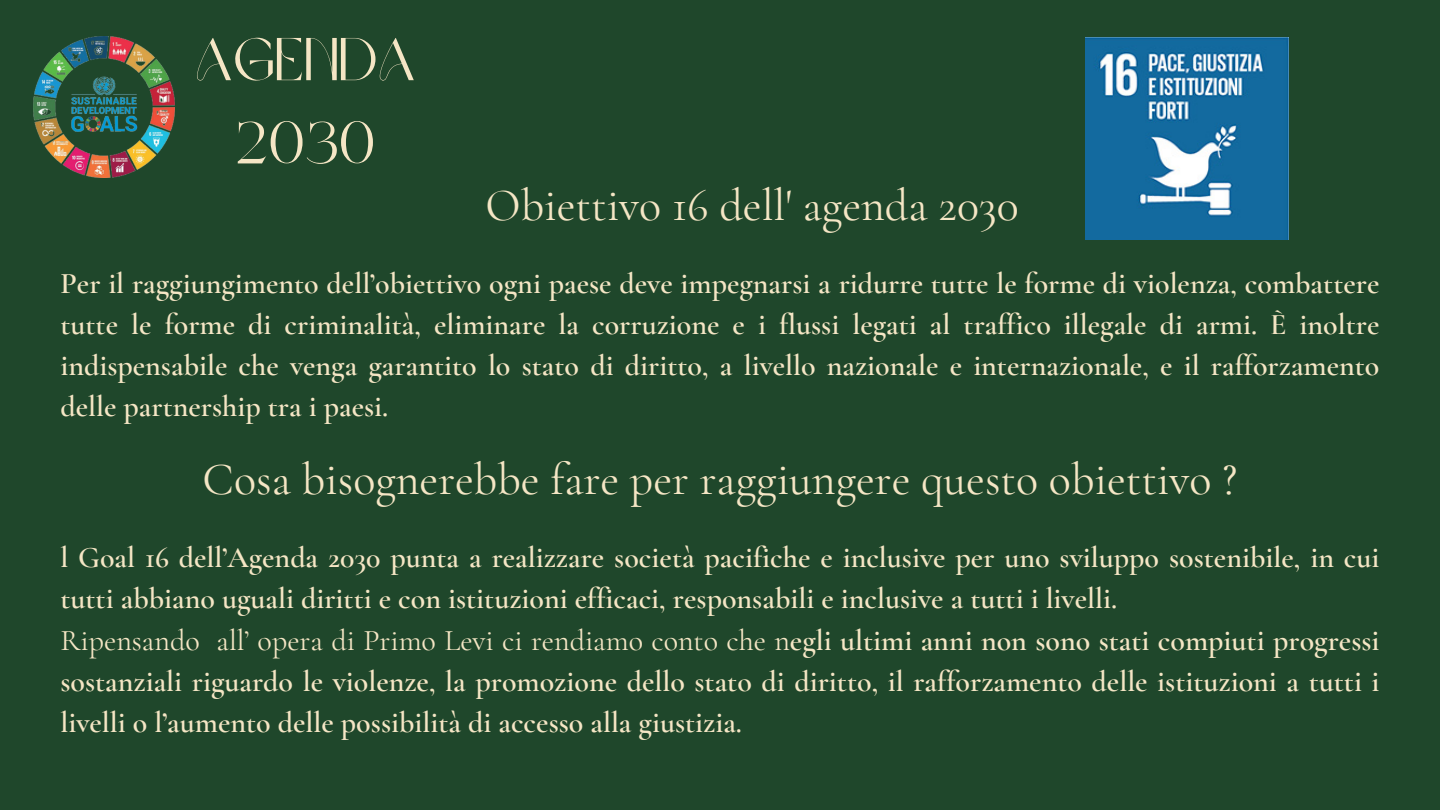
<style>
.page{position:relative;width:1440px;height:810px;background:#1f472b}
.page>*{position:absolute;margin:0;border:0;box-sizing:border-box;transform-origin:0 0}
.t1{font:59.8px/83.2px "Brown Sugar";color:#f5e6c5;text-align:center}
.t2{font:46px "Cormorant Garamond";color:#f5e6c5}
.t3{font:600 30px/41.2px "Cormorant Garamond";color:#f5e6c5;text-align:justify}
.s1{font-weight:400}
</style>
<div class="page">
<img style="left:33px;top:37px;width:141px;height:141px">
<img style="left:1086px;top:37px;width:202px;height:203px">
<p class="t1" style="left:195px;top:24px;width:223px">AGENDA<br>2030</p>
<h3 class="t2" style="left:486px;top:177px;width:535px">Obiettivo 16 dell' agenda 2030</h3>
<p class="t3" style="left:60px;top:262px;width:1321px">Per il raggiungimento dell’obiettivo ogni paese deve impegnarsi a ridurre tutte le forme di violenza, combattere tutte le forme di criminalità, eliminare la corruzione e i flussi legati al traffico illegale di armi. È inoltre indispensabile che venga garantito lo stato di diritto, a livello nazionale e internazionale, e il rafforzamento delle partnership tra i paesi.</p>
<h2 class="t2" style="left:203px;top:452px;width:1036px">Cosa bisognerebbe fare per raggiungere questo obiettivo ?</h2>
<p class="t3" style="left:60px;top:537px;width:1321px">l Goal 16 dell’Agenda 2030 punta a realizzare società pacifiche e inclusive per uno sviluppo sostenibile, in cui tutti abbiano uguali diritti e con istituzioni efficaci, responsabili e inclusive a tutti i livelli.</p>
<p class="t3" style="left:60px;top:619px;width:1321px"><span class="s1">Ripensando all’ opera di Primo Levi ci rendiamo conto che n</span>egli ultimi anni non sono stati compiuti progressi sostanziali riguardo le violenze, la promozione dello stato di diritto, il rafforzamento delle istituzioni a tutti i livelli o l’aumento delle possibilità di accesso alla giustizia.</p>
</div>
